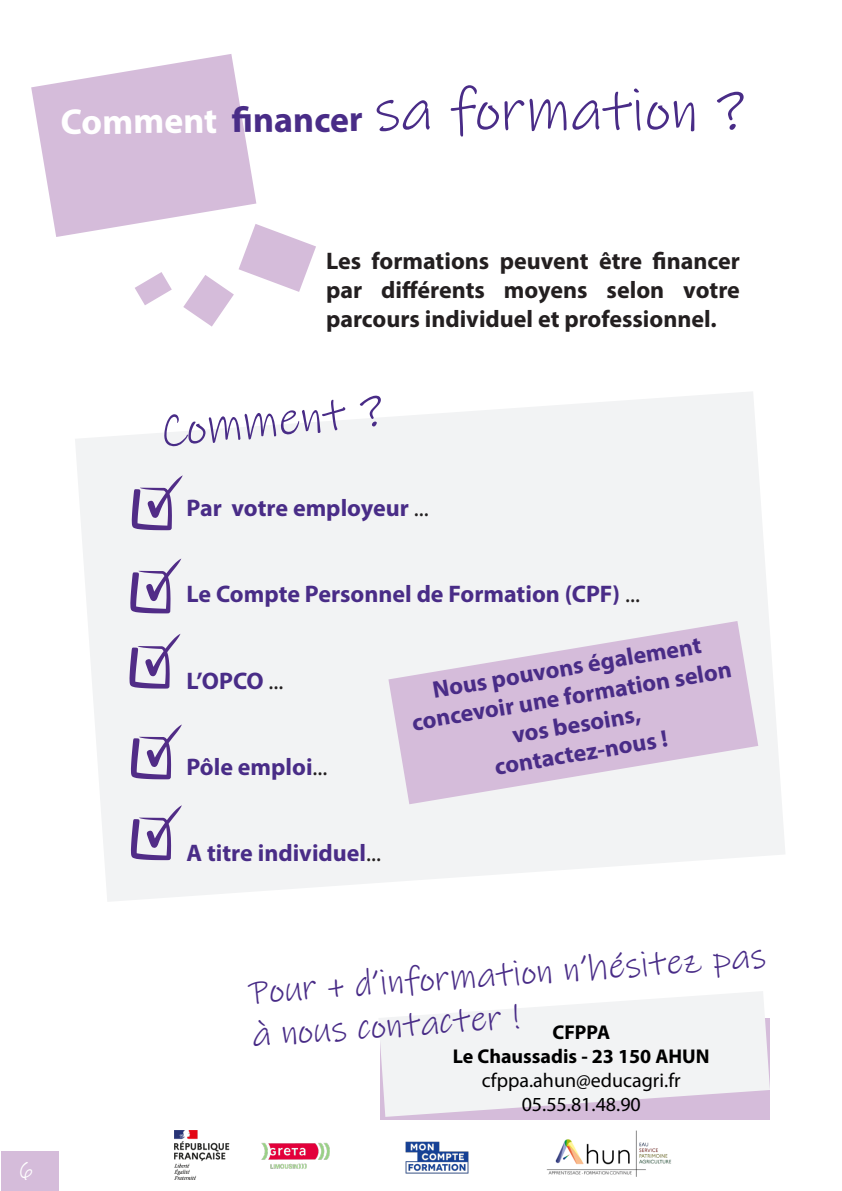
<style>
.page{position:relative;width:842px;height:1191px;background:#fff}
.page>*{position:absolute;margin:0;border:0;box-sizing:border-box;transform-origin:0 0}
.t1{font:60px "Ink Free";color:#492c87}
.t2{font:48px "Ink Free";color:#492c87}
.t3{font:36px/43.2px "Ink Free";color:#492c87}
.t4{font:700 36px "Myriad Pro";color:#492c87}
.t5{font:700 24px/28.8px "Myriad Pro";color:#492c87;text-align:center}
.t6{font:700 24px/28.8px "Myriad Pro";color:#231f20;text-align:justify}
.t7{font:24px "Ink Free";color:#fff}
.t8{font:20px "Myriad Pro";color:#000}
.t9{font:700 20px "Myriad Pro";color:#000}
.s1{color:#fff}
.s2{font-weight:400;color:#231f20}
</style>
<div class="page">
<img style="left:546px;top:1130px;width:125px;height:46px">
<img style="left:405px;top:1141px;width:64px;height:33px">
<img style="left:174px;top:1130px;width:155px;height:49px">
<svg style="left:31px;top:54px;width:225px;height:183px;fill:#d5bcda"></svg>
<svg style="left:183px;top:224px;width:133px;height:102px"></svg>
<svg style="left:135px;top:272px;width:37px;height:33px"></svg>
<div style="left:381px;top:1018px;width:389px;height:101px;background:#d5bcda"></div>
<svg style="left:379px;top:991px;width:391px;height:125px;fill:#f2f3f4"></svg>
<svg style="left:75px;top:392px;width:710px;height:510px;fill:#f2f3f4"></svg>
<svg style="left:132px;top:475px;width:51px;height:55px"></svg>
<svg style="left:130px;top:558px;width:51px;height:55px"></svg>
<svg style="left:129px;top:634px;width:51px;height:54px"></svg>
<svg style="left:131px;top:724px;width:51px;height:55px"></svg>
<svg style="left:131px;top:805px;width:51px;height:55px"></svg>
<div style="left:1px;top:1151px;width:58px;height:40px;background:#d5bcda"></div>
<svg style="left:388px;top:621px;width:370px;height:183px;fill:#d5bcda"></svg>
<p class="t4" style="left:60px;top:100px;width:303px;rotate:-1deg"><span class="s1">Comment</span> fi nancer</p>
<p class="t1" style="left:374px;top:71px;width:373px">sa formation ?</p>
<p class="t7" style="left:19px;top:1154px;width:15px">6</p>
<p class="t6" style="left:326px;top:246px;width:415px">Les formations peuvent être financer par différents moyens selon votre parcours individuel et professionnel.</p>
<p class="t2" style="left:156px;top:401px;width:226px;rotate:-6deg">Comment ?</p>
<p class="t5" style="left:187px;top:492px;width:244px">Par votre employeur <span class="s2">...</span></p>
<p class="t5" style="left:187px;top:579px;width:455px">Le Compte Personnel de Formation (CPF) <span class="s2">...</span></p>
<p class="t5" style="left:187px;top:665px;width:99px">L’OPCO <span class="s2">...</span></p>
<p class="t5" style="left:187px;top:751px;width:142px">Pôle emploi<span class="s2">...</span></p>
<p class="t5" style="left:187px;top:838px;width:196px">A titre individuel<span class="s2">...</span></p>
<p class="t5" style="left:430px;top:676px;width:274px;rotate:-10deg">Nous pouvons également</p>
<p class="t5" style="left:410px;top:709px;width:325px;rotate:-10deg">concevoir une formation selon vos besoins,</p>
<p class="t5" style="left:492px;top:753px;width:176px;rotate:-10deg">contactez-nous !</p>
<p class="t3" style="left:247px;top:970px;width:520px;rotate:-4deg">Pour + d’information n’hésitez pas à nous contacter !</p>
<p class="t9" style="left:552px;top:1019px;width:59px">CFPPA</p>
<p class="t9" style="left:453px;top:1043px;width:258px">Le Chaussadis - 23 150 AHUN</p>
<p class="t8" style="left:482px;top:1068px;width:200px">cfppa.ahun@educagri.fr</p>
<p class="t8" style="left:522px;top:1092px;width:121px">05.55.81.48.90</p>
</div>
